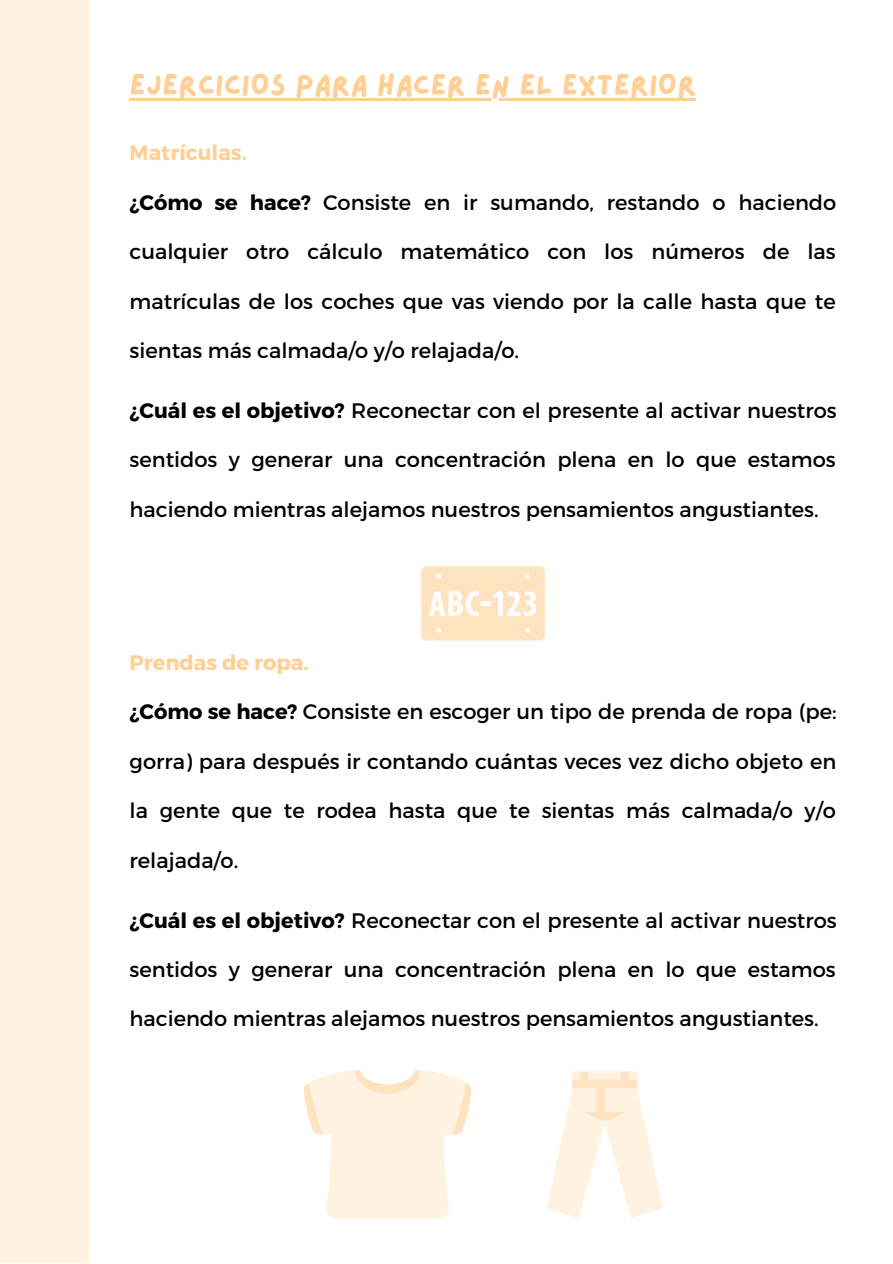
<style>
.page{position:relative;width:893px;height:1264px;background:#fff}
.page>*{position:absolute;margin:0;border:0;box-sizing:border-box;transform-origin:0 0}
.t1{font:30px "Lazydog";color:#ffcf95}
.t2{font:21px "Montserrat";color:#000}
.t3{font:700 21px "Montserrat";color:#ffcf95}
.s1{font-weight:700}
</style>
<div class="page">
<div style="left:0;top:0;width:89px;height:1262px;background:#fff2e1"></div>
<svg style="left:421px;top:566px;width:124px;height:74px;background:#ffe7c9"></svg>
<svg style="left:304px;top:1070px;width:167px;height:148px"></svg>
<svg style="left:547px;top:1071px;width:115px;height:146px"></svg>
<hr style="left:130px;top:98px;width:566px;height:2px;background:#ffcf95">
<h1 class="t1" style="left:130px;top:70px;width:568px">EJERCICIOS PARA HACER EN EL EXTERIOR</h1>
<p class="t3" style="left:130px;top:139px;width:119px">Matrículas.</p>
<p class="t2" style="left:130px;top:189px;width:708px"><span class="s1">¿Cómo se hace?</span> Consiste en ir sumando, restando o haciendo</p>
<p class="t2" style="left:130px;top:238px;width:707px">cualquier otro cálculo matemático con los números de las</p>
<p class="t2" style="left:130px;top:287px;width:707px">matrículas de los coches que vas viendo por la calle hasta que te</p>
<p class="t2" style="left:130px;top:337px;width:391px">sientas más calmada/o y/o relajada/o.</p>
<p class="t2" style="left:130px;top:396px;width:708px"><span class="s1">¿Cuál es el objetivo?</span> Reconectar con el presente al activar nuestros</p>
<p class="t2" style="left:130px;top:446px;width:707px">sentidos y generar una concentración plena en lo que estamos</p>
<p class="t2" style="left:130px;top:495px;width:690px">haciendo mientras alejamos nuestros pensamientos angustiantes.</p>
<p class="t3" style="left:130px;top:649px;width:180px">Prendas de ropa.</p>
<p class="t2" style="left:130px;top:698px;width:708px"><span class="s1">¿Cómo se hace?</span> Consiste en escoger un tipo de prenda de ropa (pe:</p>
<p class="t2" style="left:130px;top:747px;width:708px">gorra) para después ir contando cuántas veces vez dicho objeto en</p>
<p class="t2" style="left:130px;top:797px;width:707px">la gente que te rodea hasta que te sientas más calmada/o y/o</p>
<p class="t2" style="left:130px;top:846px;width:110px">relajada/o.</p>
<p class="t2" style="left:130px;top:906px;width:708px"><span class="s1">¿Cuál es el objetivo?</span> Reconectar con el presente al activar nuestros</p>
<p class="t2" style="left:130px;top:955px;width:707px">sentidos y generar una concentración plena en lo que estamos</p>
<p class="t2" style="left:130px;top:1005px;width:690px">haciendo mientras alejamos nuestros pensamientos angustiantes.</p>
</div>
